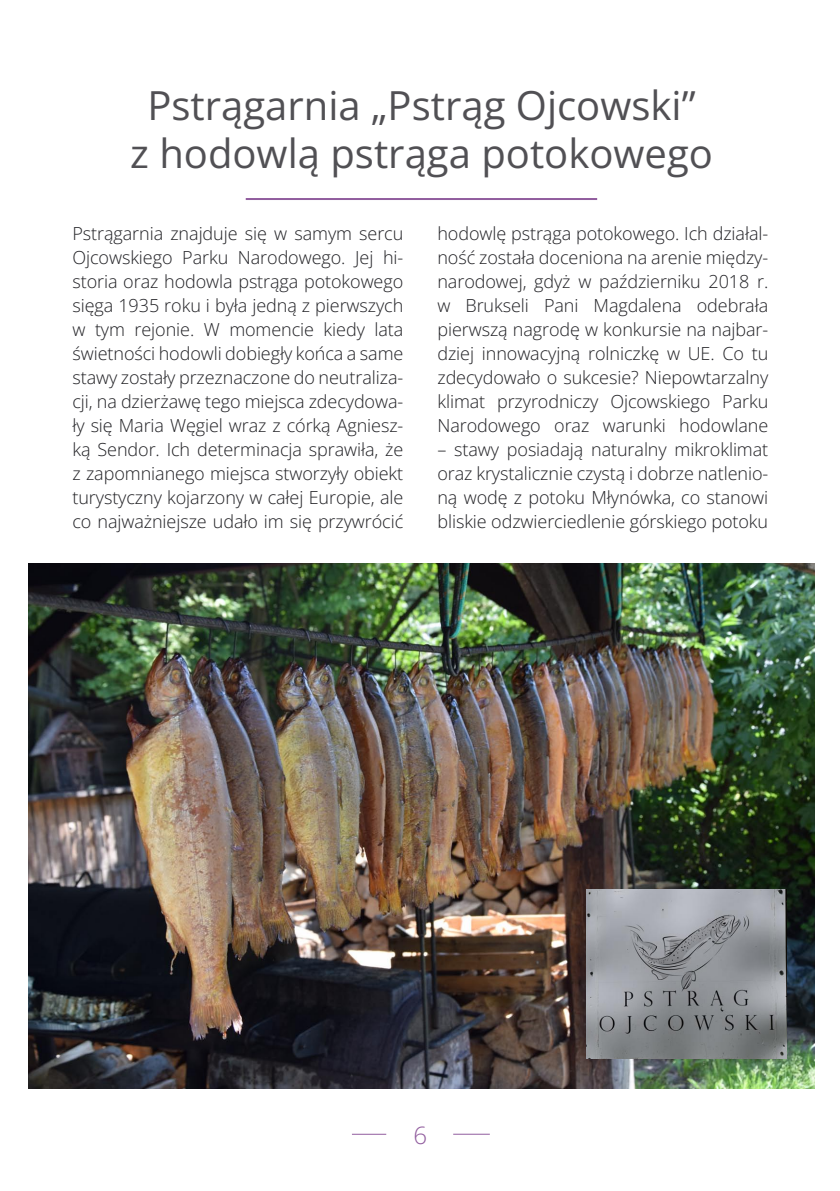
<style>
.page{position:relative;width:840px;height:1191px;background:#fff}
.page>*{position:absolute;margin:0;border:0;box-sizing:border-box;transform-origin:0 0}
.t1{font:40px/48px "Open Sans";color:#515054;text-align:center}
.t2{font:300 24px "Open Sans";color:#915d9e}
.Pospis{font:300 18px/24px "Open Sans";letter-spacing:-.005em;color:#212125;text-align:justify}
</style>
<div class="page">
<hr style="left:352px;top:1134px;width:34px;height:1px;background:#915d9e">
<hr style="left:453px;top:1133px;width:36px;height:1px;background:#915d9e">
<hr style="left:245px;top:198px;width:352px;height:2px;background:#915d9e">
<img style="left:28px;top:563px;width:786px;height:526px">
<img style="left:585px;top:890px;width:201px;height:168px">
<p class="t1" style="left:130px;top:80px;width:584px">Pstrągarnia „Pstrąg Ojcowski”<br>z hodowlą pstrąga potokowego</p>
<p class="Pospis" style="left:72px;top:221px;width:332px">Pstrągarnia znajduje się w samym sercu Ojcowskiego Parku Narodowego. Jej hi&shy;storia oraz hodowla pstrąga potokowego sięga 1935 roku i była jedną z pierwszych w tym rejonie. W momencie kiedy lata świetności hodowli dobiegły końca a same stawy zostały przeznaczone do neutraliza&shy;cji, na dzierżawę tego miejsca zdecydowa&shy;ły się Maria Węgiel wraz z córką Agniesz&shy;ką Sendor. Ich determinacja sprawiła, że z zapomnianego miejsca stworzyły obiekt turystyczny kojarzony w całej Europie, ale co najważniejsze udało im się przywrócić</p>
<p class="Pospis" style="left:437px;top:221px;width:332px">hodowlę pstrąga potokowego. Ich działal&shy;ność została doceniona na arenie między&shy;narodowej, gdyż w październiku 2018 r. w Brukseli Pani Magdalena odebrała pierwszą nagrodę w konkursie na najbar&shy;dziej innowacyjną rolniczkę w UE. Co tu zdecydowało o sukcesie? Niepowtarzalny klimat przyrodniczy Ojcowskiego Parku Narodowego oraz warunki hodowlane</p>
<p class="Pospis" style="left:437px;top:437px;width:332px">– stawy posiadają naturalny mikroklimat oraz krystalicznie czystą i dobrze natlenio&shy;ną wodę z potoku Młynówka, co stanowi bliskie odzwierciedlenie górskiego potoku</p>
<p class="t2" style="left:413px;top:1118px;width:15px">6</p>
</div>
